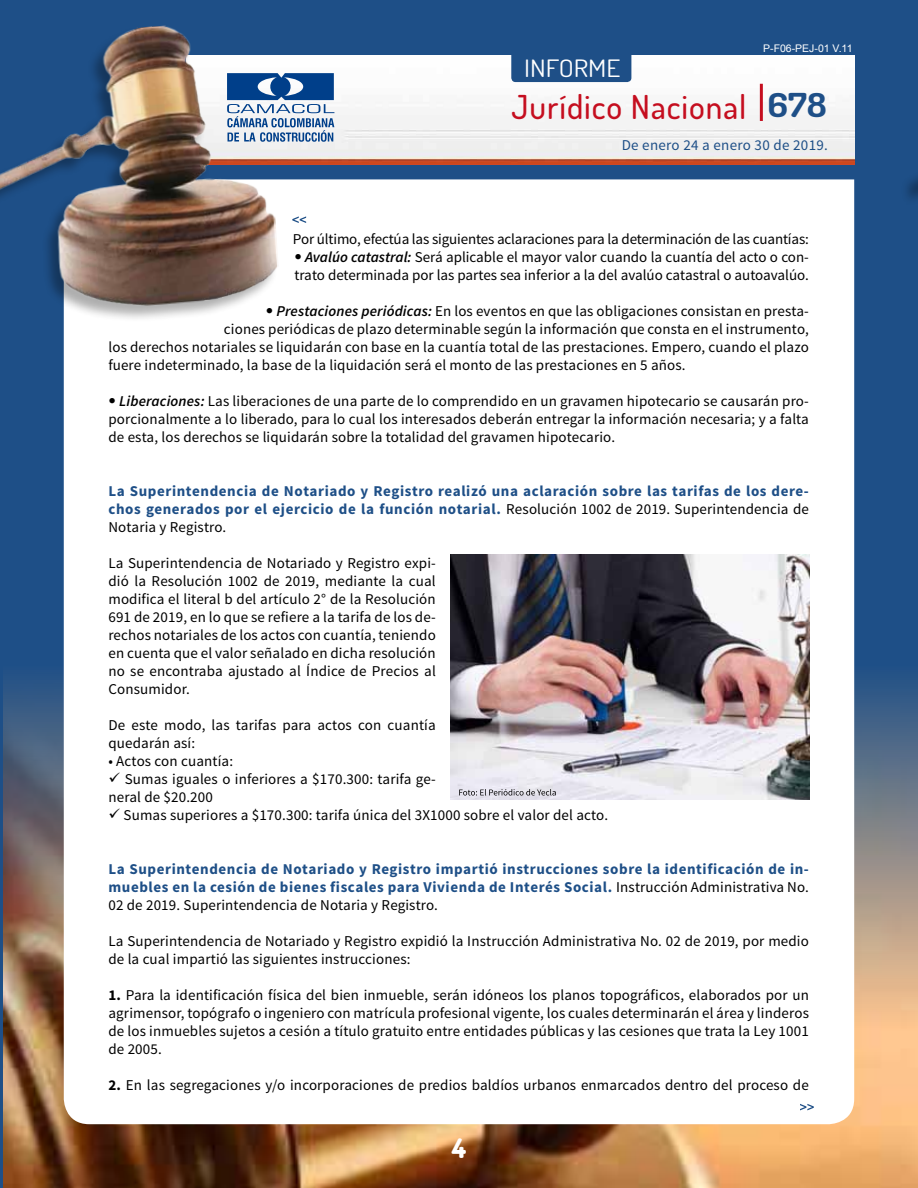
<style>
.page{position:relative;width:918px;height:1188px;background:#1e4f87}
.page>*{position:absolute;margin:0;border:0;box-sizing:border-box;transform-origin:0 0}
.t1{font:500 33px "Dosis";letter-spacing:.03em;color:#c50e1f}
.t2{font:800 27px "Dosis";color:#fff}
.t3{font:24px "Dosis";color:#fff;scale:1.14 1}
.t4{font:15px/18px "Source Sans Pro";letter-spacing:.01em;color:#000}
.t5{font:700 15px/18px "Source Sans Pro";letter-spacing:.04em;color:#1e4f87;text-align:justify}
.t6{font:15px "Source Sans Pro";letter-spacing:-.01em;color:#000}
.t7{font:15px "Source Sans Pro";letter-spacing:.02em;color:#1e4f87}
.t8{font:10.5px "Arial";color:#fff}
.s1{font-weight:700;color:#1e4f87}
.s2{font-family:"Helvetica Neue LT Std";font-stretch:condensed}
.s3{font-weight:600;font-style:italic}
.s4{font-weight:400;color:#000}
.s5{font-weight:700}
</style>
<div class="page">
<img style="left:4px;top:665px;width:914px;height:523px">
<div style="left:64px;top:179px;width:790px;height:945px;background:#fff"></div>
<img style="left:281px;top:55px;width:573px;height:109px">
<div style="left:511px;top:37px;width:120px;height:45px;background:#1e4f87;border-radius:4px"></div>
<hr style="left:760px;top:84px;width:3px;height:37px;background:#c50e1f">
<div style="left:0;top:26px;width:278px;height:297px;background:#000;opacity:.32"></div>
<img style="left:0;top:25px;width:281px;height:291px">
<svg style="left:227px;top:73px;width:107px;height:69px;background:#7898be"></svg>
<svg style="left:292px;top:216px;width:14px;height:7px"></svg>
<img style="left:451px;top:555px;width:358px;height:244px">
<svg style="left:800px;top:1104px;width:14px;height:6px"></svg>
<svg style="left:459px;top:789px;width:97px;height:7px"></svg>
<h3 class="t3" style="left:524px;top:53px;width:86px">INFORME</h3>
<p class="t8" style="left:763px;top:42px;width:91px">P-F06-PEJ-01 V.11</p>
<h1 class="t1" style="left:512px;top:85px;width:317px">Jurídico Nacional <span class="s1">678</span></h1>
<p class="t7" style="left:622px;top:136px;width:208px">De enero 24 a enero 30 de 2019.</p>
<p class="t6" style="left:293px;top:230px;width:517px">Por último, efectúa las siguientes aclaraciones para la determinación de las cuantías:</p>
<p class="t4" style="left:294px;top:249px;width:516px"><span class="s2">•</span> <span class="s3">Avalúo catastral:</span> Será aplicable el mayor valor cuando la cuantía del acto o con&shy;trato determinada por las partes sea inferior a la del avalúo catastral o autoavalúo.</p>
<p class="t4" style="left:266px;top:303px;width:545px"><span class="s2">•</span> <span class="s3">Prestaciones periódicas:</span> En los eventos en que las obligaciones consistan en presta-</p>
<p class="t4" style="left:224px;top:321px;width:586px">ciones periódicas de plazo determinable según la información que consta en el instrumento,</p>
<p class="t4" style="left:108px;top:339px;width:702px">los derechos notariales se liquidarán con base en la cuantía total de las prestaciones. Empero, cuando el plazo</p>
<p class="t4" style="left:108px;top:357px;width:579px">fuere indeterminado, la base de la liquidación será el monto de las prestaciones en 5 años.</p>
<p class="t4" style="left:108px;top:393px;width:702px;text-align:justify"><span class="s2">•</span> <span class="s3">Liberaciones:</span> Las liberaciones de una parte de lo comprendido en un gravamen hipotecario se causarán pro&shy;porcionalmente a lo liberado, para lo cual los interesados deberán entregar la información necesaria; y a falta de esta, los derechos se liquidarán sobre la totalidad del gravamen hipotecario.</p>
<p class="t5" style="left:108px;top:483px;width:702px">La Superintendencia de Notariado y Registro realizó una aclaración sobre las tarifas de los dere&shy;chos generados por el ejercicio de la función notarial. <span class="s4">Resolución 1002 de 2019. Superintendencia de Notaria y Registro.</span></p>
<p class="t4" style="left:108px;top:555px;width:329px;text-align:justify">La Superintendencia de Notariado y Registro expi&shy;dió la Resolución 1002 de 2019, mediante la cual modifica el literal b del artículo 2° de la Resolución 691 de 2019, en lo que se refiere a la tarifa de los de&shy;rechos notariales de los actos con cuantía, teniendo en cuenta que el valor señalado en dicha resolución no se encontraba ajustado al Índice de Precios al Consumidor.</p>
<p class="t4" style="left:108px;top:717px;width:329px">De este modo, las tarifas para actos con cuantía quedarán así:</p>
<p class="t4" style="left:108px;top:753px;width:126px">• Actos con cuantía:</p>
<p class="t4" style="left:108px;top:771px;width:329px">✓ Sumas iguales o inferiores a $170.300: tarifa ge&shy;neral de $20.200</p>
<p class="t4" style="left:108px;top:807px;width:501px">✓ Sumas superiores a $170.300: tarifa única del 3X1000 sobre el valor del acto.</p>
<p class="t5" style="left:108px;top:861px;width:702px">La Superintendencia de Notariado y Registro impartió instrucciones sobre la identificación de in&shy;muebles en la cesión de bienes fiscales para Vivienda de Interés Social. <span class="s4">Instrucción Administrativa No.<br>02 de 2019. Superintendencia de Notaria y Registro.</span></p>
<p class="t4" style="left:108px;top:933px;width:702px">La Superintendencia de Notariado y Registro expidió la Instrucción Administrativa No. 02 de 2019, por medio de la cual impartió las siguientes instrucciones:</p>
<p class="t4" style="left:108px;top:987px;width:702px;text-align:justify"><span class="s5">1.</span> Para la identificación física del bien inmueble, serán idóneos los planos topográficos, elaborados por un agrimensor, topógrafo o ingeniero con matrícula profesional vigente, los cuales determinarán el área y linderos de los inmuebles sujetos a cesión a título gratuito entre entidades públicas y las cesiones que trata la Ley 1001 de 2005.</p>
<p class="t4" style="left:108px;top:1077px;width:702px"><span class="s5">2.</span> En las segregaciones y/o incorporaciones de predios baldíos urbanos enmarcados dentro del proceso de</p>
<h2 class="t2" style="left:452px;top:1131px;width:16px">4</h2>
</div>
